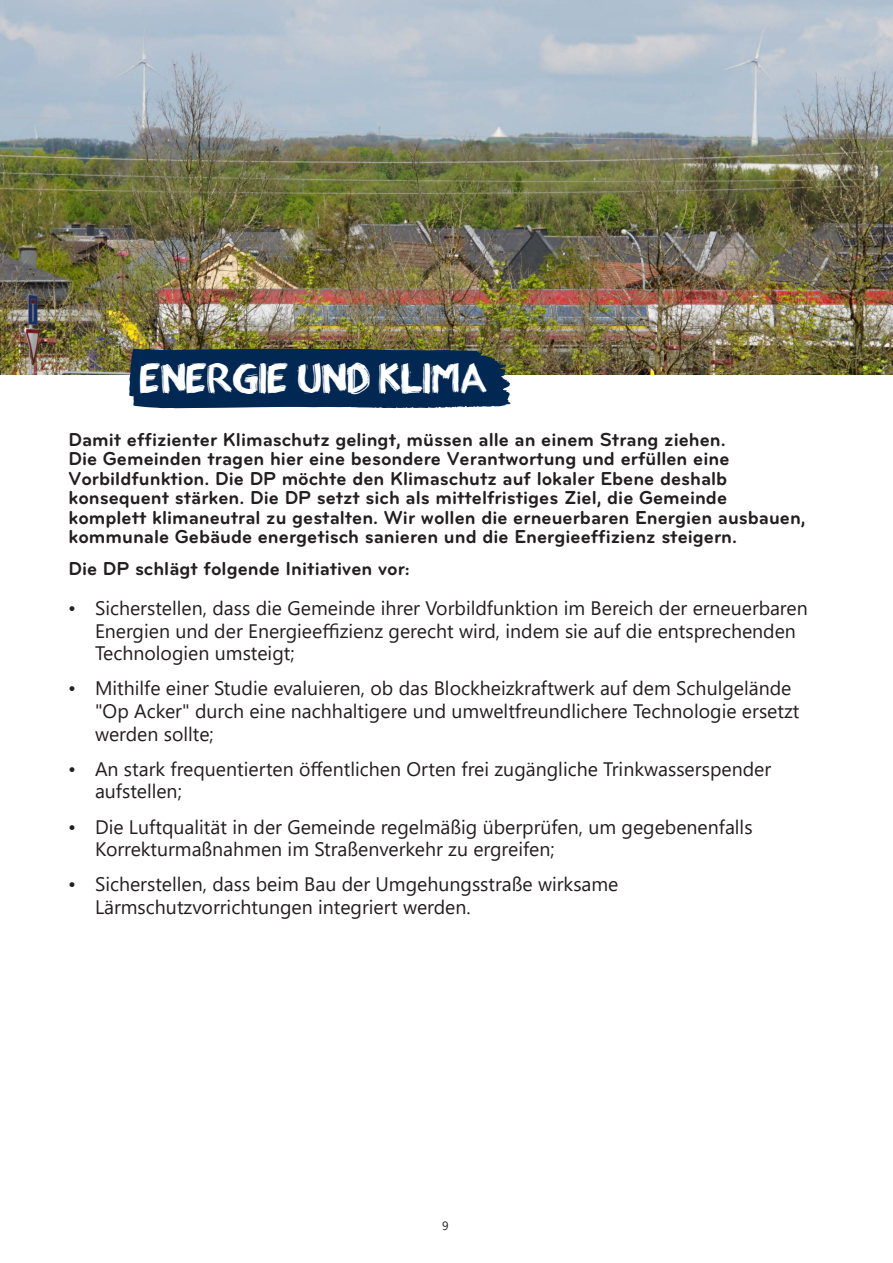
<style>
.page{position:relative;width:893px;height:1263px;background:#fff}
.page>*{position:absolute;margin:0;border:0;box-sizing:border-box;transform-origin:0 0}
.t1{font:38.85px "appopaint";letter-spacing:-.01em;color:#fff}
.t2{font:19.5px/22.5px "Segoe UI";color:#231f20}
.t3{font:700 19.5px/19.5px "Bryant Pro";color:#231f20}
.t4{font:12px "Segoe UI";color:#231f20}
</style>
<div class="page">
<img style="left:0;top:0;width:893px;height:374px">
<div style="left:129px;top:349px;width:382px;height:59px;background:#002853"></div>
<h1 class="t1" style="left:140px;top:354px;width:348px">ENERGIE UND KLIMA</h1>
<p class="t3" style="left:68px;top:429px;width:739px">Damit effizienter Klimaschutz gelingt, müssen alle an einem Strang ziehen.<br>Die Gemeinden tragen hier eine besondere Verantwortung und erfüllen eine Vorbildfunktion. Die DP möchte den Klimaschutz auf lokaler Ebene deshalb konsequent stärken. Die DP setzt sich als mittelfristiges Ziel, die Gemeinde komplett klimaneutral zu gestalten. Wir wollen die erneuerbaren Energien ausbauen, kommunale Gebäude energetisch sanieren und die Energieeffizienz steigern.</p>
<p class="t3" style="left:68px;top:559px;width:343px">Die DP schlägt folgende Initiativen vor:</p>
<p class="t2" style="left:95px;top:595px;width:714px;text-indent:-27px">• Sicherstellen, dass die Gemeinde ihrer Vorbildfunktion im Bereich der erneuerbaren<br>Energien und der Energieeffizienz gerecht wird, indem sie auf die entsprechenden<br>Technologien umsteigt;</p>
<p class="t2" style="left:95px;top:676px;width:706px;text-indent:-27px">• Mithilfe einer Studie evaluieren, ob das Blockheizkraftwerk auf dem Schulgelände "Op Acker" durch eine nachhaltigere und umweltfreundlichere Technologie ersetzt werden sollte;</p>
<p class="t2" style="left:95px;top:756px;width:678px;text-indent:-27px">• An stark frequentierten öffentlichen Orten frei zugängliche Trinkwasserspender aufstellen;</p>
<p class="t2" style="left:95px;top:814px;width:659px;text-indent:-27px">• Die Luftqualität in der Gemeinde regelmäßig überprüfen, um gegebenenfalls<br>Korrekturmaßnahmen im Straßenverkehr zu ergreifen;</p>
<p class="t2" style="left:95px;top:871px;width:525px;text-indent:-27px">• Sicherstellen, dass beim Bau der Umgehungsstraße wirksame<br>Lärmschutzvorrichtungen integriert werden.</p>
<p class="t4" style="left:442px;top:1214px;width:8px">9</p>
</div>
